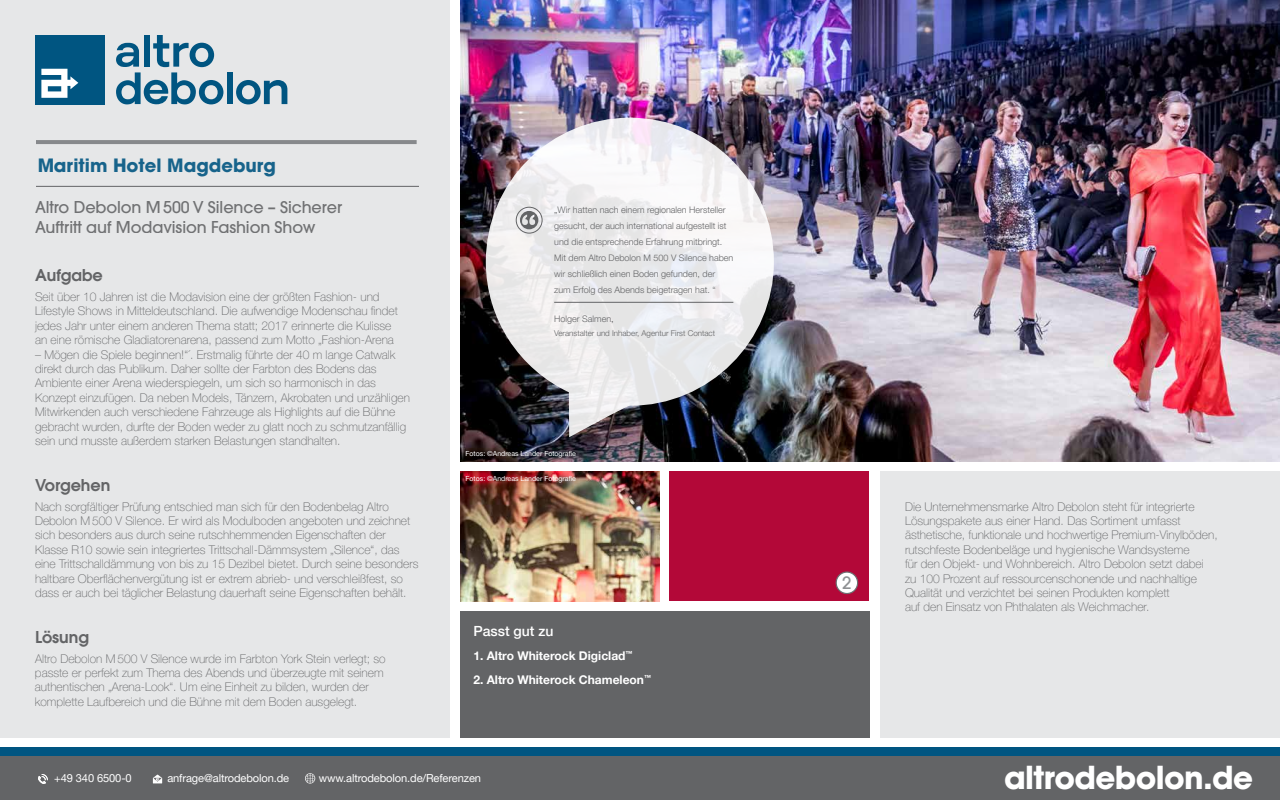
<style>
.page{position:relative;width:1280px;height:800px;background:#fff}
.page>*{position:absolute;margin:0;border:0;box-sizing:border-box;transform-origin:0 0}
.t1{font:700 31px "Avant Garde";letter-spacing:-.02em;color:#fff}
.t2{font:700 18px "Avant Garde";color:#005581}
.t3{font:500 17px "Avant Garde";color:#8e9193}
.t4{font:500 16px/20px "Avant Garde";letter-spacing:-.005em;color:#636466}
.t5{font:600 16px "Avant Garde";color:#636466}
.t6{font:500 14px "Helvetica Neue LT Pro";color:#fff}
.t7{font:100 12px/14.4px "Helvetica Neue LT Pro";color:#636466}
.t8{font:700 12px "Helvetica Neue LT Pro";color:#fff}
.t9{font:11px "Helvetica Neue LT Pro";letter-spacing:-.01em;color:#fff}
.t10{font:300 9px/16px "Helvetica Neue LT Pro";color:#636466}
.t11{font:300 8px "Helvetica Neue LT Pro";color:#636466}
.t12{font:7px "Helvetica Neue LT Pro";color:#fff}
.s1{font-weight:400}
</style>
<div class="page">
<img style="left:460px;top:0;width:820px;height:462px">
<div style="left:880px;top:472px;width:400px;height:266px;background:#e6e7e8"></div>
<div style="left:0;top:0;width:450px;height:738px;background:#e6e7e8"></div>
<img style="left:486px;top:118px;width:288px;height:319px">
<div style="left:0;top:756px;width:1280px;height:44px;background:#636466"></div>
<div style="left:460px;top:611px;width:410px;height:127px;background:#636466"></div>
<hr style="left:36px;top:140px;width:381px;height:4px;background:#87898c">
<hr style="left:36px;top:186px;width:383px;height:1px;background:#636466">
<div style="left:0;top:747px;width:1280px;height:9px;background:#005581"></div>
<hr style="left:554px;top:302px;width:179px;height:1px;background:#636466">
<div style="left:516px;top:207px;width:26px;height:26px;border:1px solid #636466;border-radius:50%"></div>
<svg style="left:520px;top:211px;width:18px;height:18px"></svg>
<div style="left:669px;top:472px;width:200px;height:129px;background:#b30838"></div>
<div style="left:836px;top:572px;width:22px;height:22px;background:#fff;border-radius:50%"></div>
<div style="left:836px;top:571px;width:22px;height:23px;border:1px solid #6d6e71;border-radius:50%"></div>
<svg style="left:153px;top:775px;width:9px;height:8px"></svg>
<svg style="left:38px;top:774px;width:10px;height:10px"></svg>
<svg style="left:305px;top:773px;width:10px;height:11px"></svg>
<div style="left:35px;top:35px;width:69px;height:69px;background:#005581"></div>
<svg style="left:41px;top:69px;width:37px;height:29px"></svg>
<div style="left:227px;top:72px;width:5px;height:32px;background:#005581"></div>
<svg style="left:236px;top:80px;width:51px;height:24px"></svg>
<svg style="left:116px;top:35px;width:107px;height:69px"></svg>
<img style="left:460px;top:472px;width:200px;height:129px">
<h2 class="t2" style="left:37px;top:153px;width:240px">Maritim Hotel Magdeburg</h2>
<h3 class="t4" style="left:35px;top:197px;width:309px">Altro Debolon M 500 V Silence – Sicherer<br>Auftritt auf Modavision Fashion Show</h3>
<h3 class="t5" style="left:35px;top:265px;width:69px">Aufgabe</h3>
<p class="t7" style="left:35px;top:289px;width:364px">Seit über 10 Jahren ist die Modavision eine der größten Fashion- und Lifestyle Shows in Mitteldeutschland. Die aufwendige Modenschau findet jedes Jahr unter einem anderen Thema statt; 2017 erinnerte die Kulisse an eine römische Gladiatorenarena, passend zum Motto „Fashion-Arena</p>
<p class="t7" style="left:35px;top:347px;width:376px">– Mögen die Spiele beginnen!“´. Erstmalig führte der 40 m lange Catwalk direkt durch das Publikum. Daher sollte der Farbton des Bodens das Ambiente einer Arena wiederspiegeln, um sich so harmonisch in das Konzept einzufügen. Da neben Models, Tänzern, Akrobaten und unzähligen Mitwirkenden auch verschiedene Fahrzeuge als Highlights auf die Bühne gebracht wurden, durfte der Boden weder zu glatt noch zu schmutzanfällig sein und musste außerdem starken Belastungen standhalten.</p>
<h3 class="t5" style="left:35px;top:474px;width:77px">Vorgehen</h3>
<p class="t7" style="left:35px;top:499px;width:385px">Nach sorgfältiger Prüfung entschied man sich für den Bodenbelag Altro Debolon M 500 V Silence. Er wird als Modulboden angeboten und zeichnet sich besonders aus durch seine rutschhemmenden Eigenschaften der Klasse R10 sowie sein integriertes Trittschall-Dämmsystem „Silence“, das eine Trittschalldämmung von bis zu 15 Dezibel bietet. Durch seine besonders haltbare Oberflächenvergütung ist er extrem abrieb- und verschleißfest, so dass er auch bei täglicher Belastung dauerhaft seine Eigenschaften behält.</p>
<h3 class="t5" style="left:35px;top:626px;width:56px">Lösung</h3>
<p class="t7" style="left:35px;top:651px;width:352px">Altro Debolon M 500 V Silence wurde im Farbton York Stein verlegt; so passte er perfekt zum Thema des Abends und überzeugte mit seinem authentischen „Arena-Look“. Um eine Einheit zu bilden, wurden der komplette Laufbereich und die Bühne mit dem Boden ausgelegt.</p>
<p class="t10" style="left:554px;top:202px;width:181px">„Wir hatten nach einem regionalen Hersteller gesucht, der auch international aufgestellt ist und die entsprechende Erfahrung mitbringt.<br>Mit dem Altro Debolon M 500 V Silence haben wir schließlich einen Boden gefunden, der zum Erfolg des Abends beigetragen hat. “</p>
<p class="t10" style="left:554px;top:310px;width:61px">Holger Salmen<span class="s1">,</span></p>
<p class="t11" style="left:554px;top:328px;width:162px">Veranstalter und Inhaber, Agentur First Contact</p>
<p class="t12" style="left:466px;top:449px;width:112px">Fotos: ©Andreas Lander Fotografie</p>
<p class="t12" style="left:466px;top:474px;width:112px">Fotos: ©Andreas Lander Fotografie</p>
<p class="t6" style="left:473px;top:623px;width:82px">Passt gut zu</p>
<p class="t8" style="left:473px;top:648px;width:161px">1. Altro Whiterock Digiclad<sup>™</sup></p>
<p class="t8" style="left:473px;top:672px;width:179px">2. Altro Whiterock Chameleon<sup>™</sup></p>
<p class="t9" style="left:54px;top:772px;width:79px">+49 340 6500-0</p>
<p class="t9" style="left:167px;top:772px;width:123px">anfrage@altrodebolon.de</p>
<p class="t9" style="left:319px;top:772px;width:164px">www.altrodebolon.de/Referenzen</p>
<h3 class="t3" style="left:842px;top:572px;width:11px">2</h3>
<p class="t7" style="left:905px;top:499px;width:314px">Die Unternehmensmarke Altro Debolon steht für integrierte Lösungspakete aus einer Hand. Das Sortiment umfasst ästhetische, funktionale und hochwertige Premium-Vinylböden, rutschfeste Bodenbeläge und hygienische Wandsysteme<br>für den Objekt- und Wohnbereich. Altro Debolon setzt dabei zu 100 Prozent auf ressourcenschonende und nachhaltige Qualität und verzichtet bei seinen Produkten komplett<br>auf den Einsatz von Phthalaten als Weichmacher.</p>
<h1 class="t1" style="left:1004px;top:757px;width:251px">altrodebolon.de</h1>
</div>
